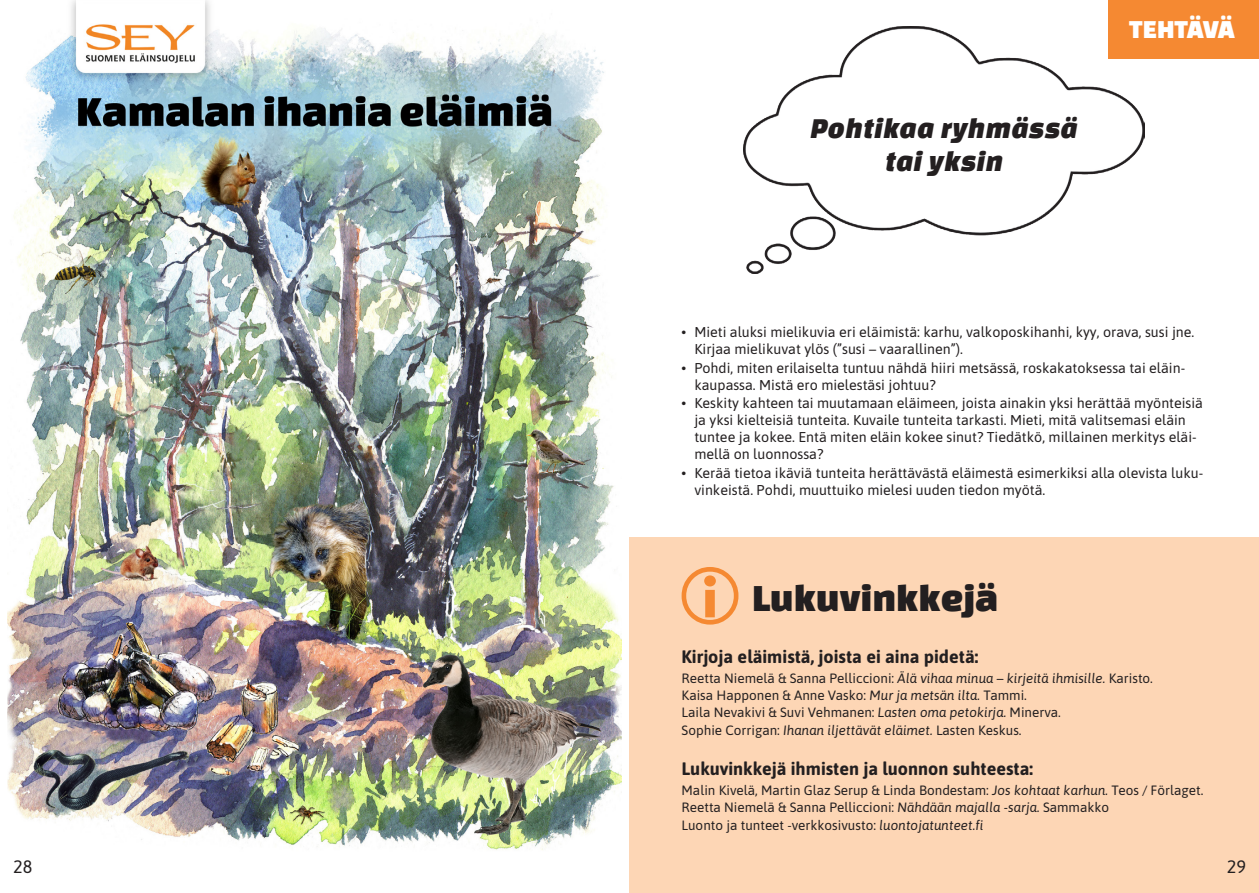
<style>
.page{position:relative;width:1259px;height:893px;background:#fff}
.page>*{position:absolute;margin:0;border:0;box-sizing:border-box;transform-origin:0 0}
.Leipis_ensirivi{font:39.9px "Changa One";color:#231f20}
.Otsikko{font:italic 30px "Changa One";color:#231f20}
.t1{font:27px "Changa One";letter-spacing:-.015em;color:#fff}
.Leipis{font:700 18px "Asap";color:#231f20}
.Sivunumerot{font:18px "Asap";color:#231f20}
.t2{font:14.25px/17.1px "Asap";color:#231f20}
.Leipis-2{font:13.5px "Asap";color:#231f20}
.s1{font-style:italic}
</style>
<div class="page">
<img style="left:8px;top:0;width:614px;height:850px">
<div style="left:629px;top:537px;width:630px;height:356px;background:#fdd6b5"></div>
<img style="left:744px;top:26px;width:400px;height:248px">
<svg style="left:681px;top:567px;width:57px;height:58px"></svg>
<div style="left:1108px;top:0;width:151px;height:58px;background:#f58932"></div>
<p class="Sivunumerot" style="left:13px;top:854px;width:21px">28</p>
<p class="Otsikko" style="left:810px;top:112px;width:269px">Pohtikaa ryhmässä</p>
<p class="Otsikko" style="left:885px;top:145px;width:120px">tai yksin</p>
<p class="t1" style="left:1129px;top:14px;width:107px">TEHTÄVÄ</p>
<p class="t2" style="left:694px;top:323px;width:501px;text-indent:-13px">• Mieti aluksi mielikuvia eri eläimistä: karhu, valkoposkihanhi, kyy, orava, susi jne.<br>Kirjaa mielikuvat ylös (”susi – vaarallinen”).</p>
<p class="t2" style="left:694px;top:358px;width:492px;text-indent:-13px">• Pohdi, miten erilaiselta tuntuu nähdä hiiri metsässä, roskakatoksessa tai eläin&shy;kaupassa. Mistä ero mielestäsi johtuu?</p>
<p class="t2" style="left:694px;top:394px;width:510px;text-indent:-13px">• Keskity kahteen tai muutamaan eläimeen, joista ainakin yksi herättää myönteisiä ja yksi kielteisiä tunteita. Kuvaile tunteita tarkasti. Mieti, mitä valitsemasi eläin tuntee ja kokee. Entä miten eläin kokee sinut? Tiedätkö, millainen merkitys eläi&shy;mellä on luonnossa?</p>
<p class="t2" style="left:694px;top:463px;width:510px;text-indent:-13px">• Kerää tietoa ikäviä tunteita herättävästä eläimestä esimerkiksi alla olevista luku&shy;vinkeistä. Pohdi, muuttuiko mielesi uuden tiedon myötä.</p>
<p class="Leipis_ensirivi" style="left:752px;top:576px;width:247px">Lukuvinkkejä</p>
<p class="Leipis" style="left:681px;top:644px;width:298px">Kirjoja eläimistä, joista ei aina pidetä:</p>
<p class="Leipis-2" style="left:681px;top:669px;width:473px">Reetta Niemelä &amp; Sanna Pelliccioni: <span class="s1">Älä vihaa minua – kirjeitä ihmisille.</span> Karisto.</p>
<p class="Leipis-2" style="left:681px;top:686px;width:347px">Kaisa Happonen &amp; Anne Vasko: <span class="s1">Mur ja metsän ilta.</span> Tammi.</p>
<p class="Leipis-2" style="left:681px;top:703px;width:381px">Laila Nevakivi &amp; Suvi Vehmanen: <span class="s1">Lasten oma petokirja.</span> Minerva.</p>
<p class="Leipis-2" style="left:681px;top:720px;width:341px">Sophie Corrigan: <span class="s1">Ihanan iljettävät eläimet.</span> Lasten Keskus.</p>
<p class="Leipis" style="left:681px;top:756px;width:353px">Lukuvinkkejä ihmisten ja luonnon suhteesta:</p>
<p class="Leipis-2" style="left:681px;top:781px;width:523px">Malin Kivelä, Martin Glaz Serup &amp; Linda Bondestam: <span class="s1">Jos kohtaat karhun.</span> Teos / Förlaget.</p>
<p class="Leipis-2" style="left:681px;top:798px;width:429px">Reetta Niemelä &amp; Sanna Pelliccioni: <span class="s1">Nähdään majalla -sarja.</span> Sammakko</p>
<p class="Leipis-2" style="left:681px;top:815px;width:303px">Luonto ja tunteet -verkkosivusto: <span class="s1">luontojatunteet.fi</span></p>
<p class="Sivunumerot" style="left:1226px;top:854px;width:21px">29</p>
</div>
